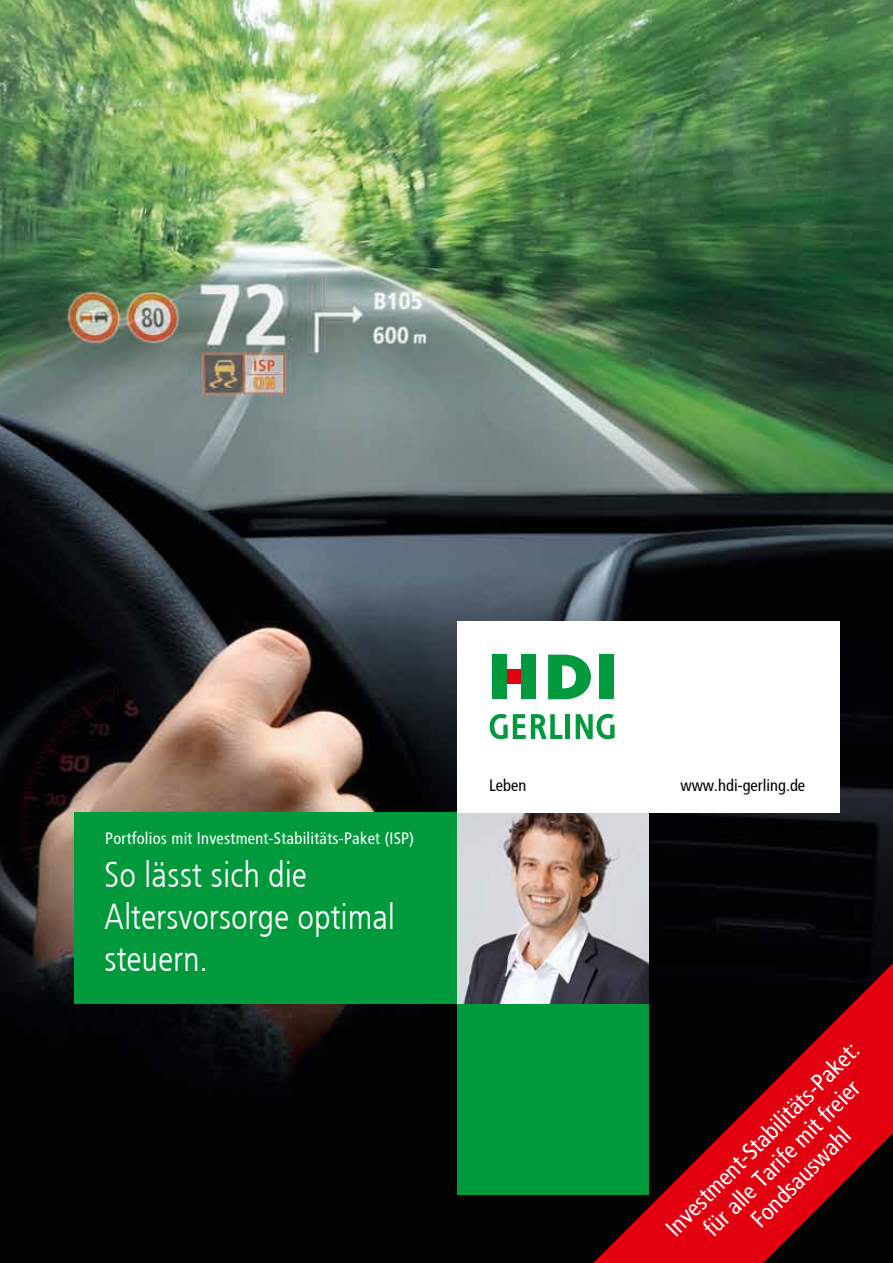
<style>
.page{position:relative;width:893px;height:1263px;background:#fff}
.page>*{position:absolute;margin:0;border:0;box-sizing:border-box;transform-origin:0 0}
.t1{font:36px/42px "HDI Gerling Sans Cond Light";letter-spacing:-.005em;color:#fff}
.t2{font:24px/27px "HDI Gerling Sans Cond Regular";color:#fff;text-align:center}
.t3{font:16.5px "HDI Gerling Sans Cond Regular";letter-spacing:.015em;color:#fff}
.t4{font:16.5px "HDI Gerling Sans Cond Regular";color:#000}
</style>
<div class="page">
<img style="left:0;top:0;width:893px;height:1263px">
<div style="left:457px;top:1003px;width:191px;height:192px;background:#009a3d"></div>
<img style="left:457px;top:812px;width:191px;height:191px">
<div style="left:457px;top:621px;width:383px;height:191px;background:#fff"></div>
<div style="left:506px;top:669px;width:15px;height:15px;background:#e3000f"></div>
<hr style="left:566px;top:714px;width:4px;height:25px;background:#009a3d">
<svg style="left:490px;top:714px;width:73px;height:25px"></svg>
<svg style="left:576px;top:714px;width:39px;height:25px"></svg>
<svg style="left:548px;top:655px;width:43px;height:44px"></svg>
<div style="left:599px;top:655px;width:15px;height:44px;background:#009a3d"></div>
<div style="left:521px;top:655px;width:15px;height:44px;background:#009a3d"></div>
<div style="left:492px;top:655px;width:14px;height:44px;background:#009a3d"></div>
<div style="left:74px;top:812px;width:383px;height:191px;background:#009a3d"></div>
<svg style="left:593px;top:963px;width:300px;height:300px;background:#5e1410"></svg>
<p class="t3" style="left:105px;top:829px;width:310px">Portfolios mit Investment-Stabilitäts-Paket (ISP)</p>
<h1 class="t1" style="left:104px;top:854px;width:293px">So lässt sich die<br>Altersvorsorge optimal steuern.</h1>
<p class="t4" style="left:489px;top:776px;width:39px">Leben</p>
<p class="t4" style="left:680px;top:776px;width:126px">www.hdi-gerling.de</p>
<p class="t2" style="left:661px;top:1222px;width:264px;rotate:-45deg">Investment-Stabilitäts-Paket: für alle Tarife mit freier<br>Fondsauswahl</p>
</div>
